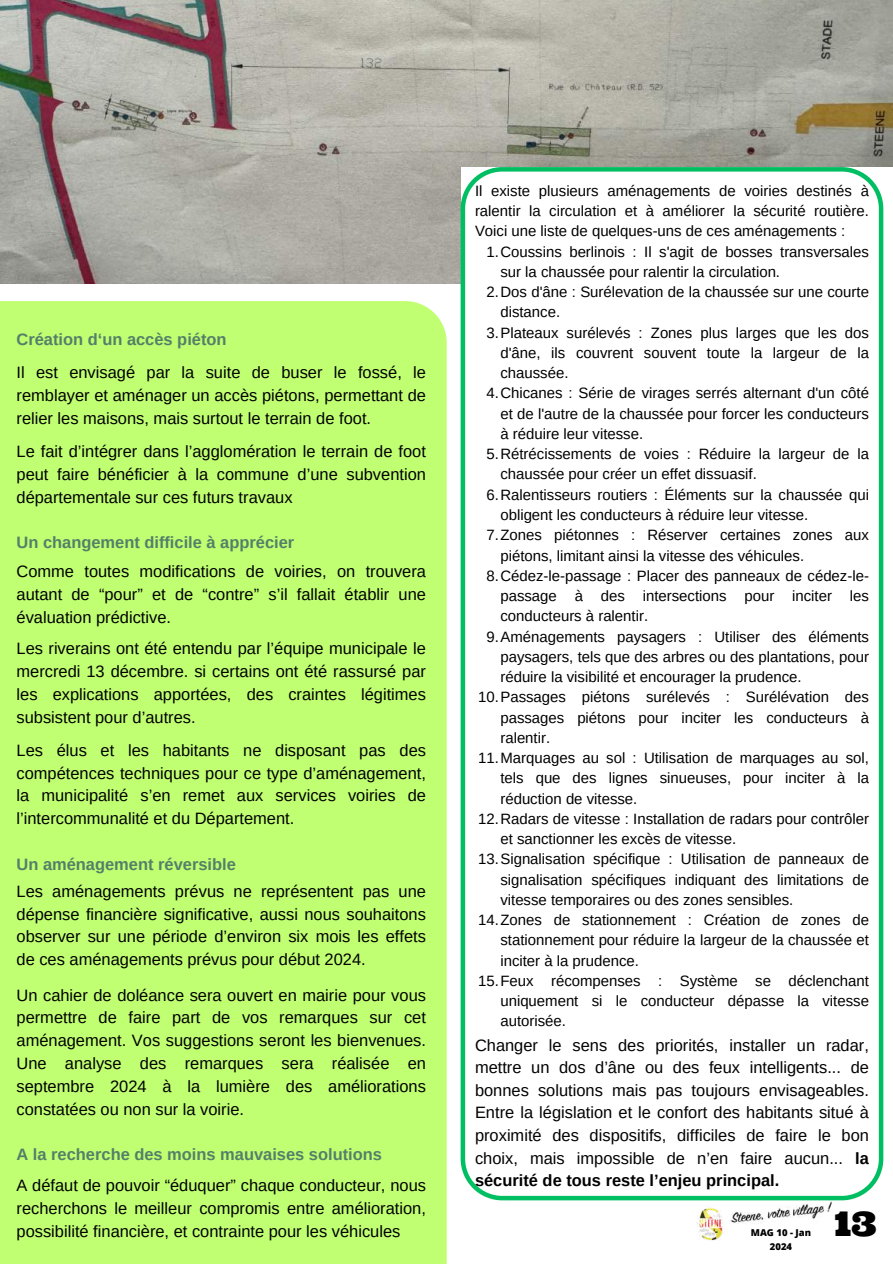
<style>
.page{position:relative;width:893px;height:1264px;background:#fff}
.page>*{position:absolute;margin:0;border:0;box-sizing:border-box;transform-origin:0 0}
.t1{font:34.05px "Ultra";color:#000}
.t2{font:16.5px/22.8px "Arimo";color:#000;text-align:justify}
.t3{font:700 16.5px "Arimo";color:#547f68}
.t4{font:15px/20.2px "Arimo";color:#000;text-align:justify}
.t5{font:800 9.45px "Open Sans";color:#000}
.s1{font-weight:700}
</style>
<div class="page">
<img style="left:0;top:0;width:892px;height:283px">
<div style="left:0;top:301px;width:446px;height:962px;background:#c1ff72"></div>
<img style="left:729px;top:1200px;width:103px;height:24px">
<img style="left:697px;top:1206px;width:26px;height:35px">
<div style="left:460px;top:167px;width:432px;height:265px;background:#fff"></div>
<svg style="left:460px;top:167px;width:423px;height:1033px"></svg>
<p class="t4" style="left:475px;top:180px;width:395px">Il existe plusieurs aménagements de voiries destinés à ralentir la circulation et à améliorer la sécurité routière.<br>Voici une liste de quelques-uns de ces aménagements :</p>
<p class="t4" style="left:486px;top:241px;width:384px">1.Coussins berlinois : Il s'agit de bosses transversales</p>
<p class="t4" style="left:500px;top:261px;width:281px">sur la chaussée pour ralentir la circulation.</p>
<p class="t4" style="left:486px;top:282px;width:384px">2.Dos d'âne : Surélevation de la chaussée sur une courte</p>
<p class="t4" style="left:500px;top:302px;width:61px">distance.</p>
<p class="t4" style="left:486px;top:322px;width:384px">3.Plateaux surélevés : Zones plus larges que les dos</p>
<p class="t4" style="left:500px;top:342px;width:370px">d'âne, ils couvrent souvent toute la largeur de la</p>
<p class="t4" style="left:500px;top:363px;width:70px">chaussée.</p>
<p class="t4" style="left:486px;top:383px;width:384px">4.Chicanes : Série de virages serrés alternant d'un côté</p>
<p class="t4" style="left:500px;top:403px;width:370px">et de l'autre de la chaussée pour forcer les conducteurs</p>
<p class="t4" style="left:500px;top:423px;width:144px">à réduire leur vitesse.</p>
<p class="t4" style="left:486px;top:444px;width:384px">5.Rétrécissements de voies : Réduire la largeur de la</p>
<p class="t4" style="left:500px;top:464px;width:258px">chaussée pour créer un effet dissuasif.</p>
<p class="t4" style="left:486px;top:484px;width:384px">6.Ralentisseurs routiers : Éléments sur la chaussée qui</p>
<p class="t4" style="left:500px;top:504px;width:309px">obligent les conducteurs à réduire leur vitesse.</p>
<p class="t4" style="left:486px;top:525px;width:384px">7.Zones piétonnes : Réserver certaines zones aux</p>
<p class="t4" style="left:500px;top:545px;width:305px">piétons, limitant ainsi la vitesse des véhicules.</p>
<p class="t4" style="left:486px;top:565px;width:384px">8.Cédez-le-passage : Placer des panneaux de cédez-le-</p>
<p class="t4" style="left:500px;top:585px;width:370px">passage à des intersections pour inciter les</p>
<p class="t4" style="left:500px;top:606px;width:149px">conducteurs à ralentir.</p>
<p class="t4" style="left:486px;top:626px;width:384px">9.Aménagements paysagers : Utiliser des éléments</p>
<p class="t4" style="left:500px;top:646px;width:370px">paysagers, tels que des arbres ou des plantations, pour</p>
<p class="t4" style="left:500px;top:666px;width:303px">réduire la visibilité et encourager la prudence.</p>
<p class="t4" style="left:478px;top:687px;width:392px">10.Passages piétons surélevés : Surélévation des</p>
<p class="t4" style="left:500px;top:707px;width:370px">passages piétons pour inciter les conducteurs à</p>
<p class="t4" style="left:500px;top:727px;width:51px">ralentir.</p>
<p class="t4" style="left:478px;top:747px;width:392px">11.Marquages au sol : Utilisation de marquages au sol,</p>
<p class="t4" style="left:500px;top:768px;width:370px">tels que des lignes sinueuses, pour inciter à la</p>
<p class="t4" style="left:500px;top:788px;width:138px">réduction de vitesse.</p>
<p class="t4" style="left:478px;top:808px;width:392px">12.Radars de vitesse : Installation de radars pour contrôler</p>
<p class="t4" style="left:500px;top:828px;width:237px">et sanctionner les excès de vitesse.</p>
<p class="t4" style="left:478px;top:849px;width:392px">13.Signalisation spécifique : Utilisation de panneaux de</p>
<p class="t4" style="left:500px;top:869px;width:370px">signalisation spécifiques indiquant des limitations de</p>
<p class="t4" style="left:500px;top:889px;width:294px">vitesse temporaires ou des zones sensibles.</p>
<p class="t4" style="left:478px;top:909px;width:392px">14.Zones de stationnement : Création de zones de</p>
<p class="t4" style="left:500px;top:930px;width:370px">stationnement pour réduire la largeur de la chaussée et</p>
<p class="t4" style="left:500px;top:950px;width:140px">inciter à la prudence.</p>
<p class="t4" style="left:478px;top:970px;width:392px">15.Feux récompenses : Système se déclenchant</p>
<p class="t4" style="left:500px;top:990px;width:370px">uniquement si le conducteur dépasse la vitesse</p>
<p class="t4" style="left:500px;top:1011px;width:67px">autorisée.</p>
<p class="t2" style="left:475px;top:1033px;width:395px">Changer le sens des priorités, installer un radar, mettre un dos d’âne ou des feux intelligents... de bonnes solutions mais pas toujours envisageables.<br>Entre la législation et le confort des habitants situé à proximité des dispositifs, difficiles de faire le bon choix, mais impossible de n’en faire aucun... <span class="s1">la sécurité de tous reste l’enjeu principal.</span></p>
<p class="t3" style="left:17px;top:330px;width:211px">Création d‘un accès piéton</p>
<p class="t2" style="left:17px;top:361px;width:411px">Il est envisagé par la suite de buser le fossé, le remblayer et aménager un accès piétons, permettant de relier les maisons, mais surtout le terrain de foot.</p>
<p class="t2" style="left:17px;top:440px;width:411px">Le fait d’intégrer dans l’agglomération le terrain de foot peut faire bénéficier à la commune d’une subvention départementale sur ces futurs travaux</p>
<p class="t3" style="left:17px;top:533px;width:279px">Un changement difficile à apprécier</p>
<p class="t2" style="left:17px;top:560px;width:411px">Comme toutes modifications de voiries, on trouvera autant de “pour” et de “contre” s’il fallait établir une évaluation prédictive.</p>
<p class="t2" style="left:17px;top:637px;width:411px">Les riverains ont été entendu par l’équipe municipale le mercredi 13 décembre. si certains ont été rassursé par les explications apportées, des craintes légitimes subsistent pour d’autres.</p>
<p class="t2" style="left:17px;top:738px;width:411px">Les élus et les habitants ne disposant pas des compétences techniques pour ce type d’aménagement, la municipalité s’en remet aux services voiries de l’intercommunalité et du Département.</p>
<p class="t3" style="left:17px;top:855px;width:221px">Un aménagement réversible</p>
<p class="t2" style="left:17px;top:879px;width:411px">Les aménagements prévus ne représentent pas une dépense financière significative, aussi nous souhaitons observer sur une période d’environ six mois les effets de ces aménagements prévus pour début 2024.</p>
<p class="t2" style="left:17px;top:983px;width:411px">Un cahier de doléance sera ouvert en mairie pour vous permettre de faire part de vos remarques sur cet aménagement. Vos suggestions seront les bienvenues.<br>Une analyse des remarques sera réalisée en septembre 2024 à la lumière des améliorations constatées ou non sur la voirie.</p>
<p class="t3" style="left:17px;top:1145px;width:367px">A la recherche des moins mauvaises solutions</p>
<p class="t2" style="left:17px;top:1174px;width:411px">A défaut de pouvoir “éduquer” chaque conducteur, nous recherchons le meilleur compromis entre amélioration, possibilité financière, et contrainte pour les véhicules</p>
<h1 class="t1" style="left:21px;top:1198px;width:44px">10</h1>
<h1 class="t1" style="left:834px;top:1201px;width:44px">13</h1>
<p class="t5" style="left:77px;top:1221px;width:92px">MAG 10 - Sept 2023</p>
<p class="t5" style="left:750px;top:1226px;width:62px">MAG 10 - Jan</p>
<p class="t5" style="left:769px;top:1239px;width:24px">2024</p>
</div>
